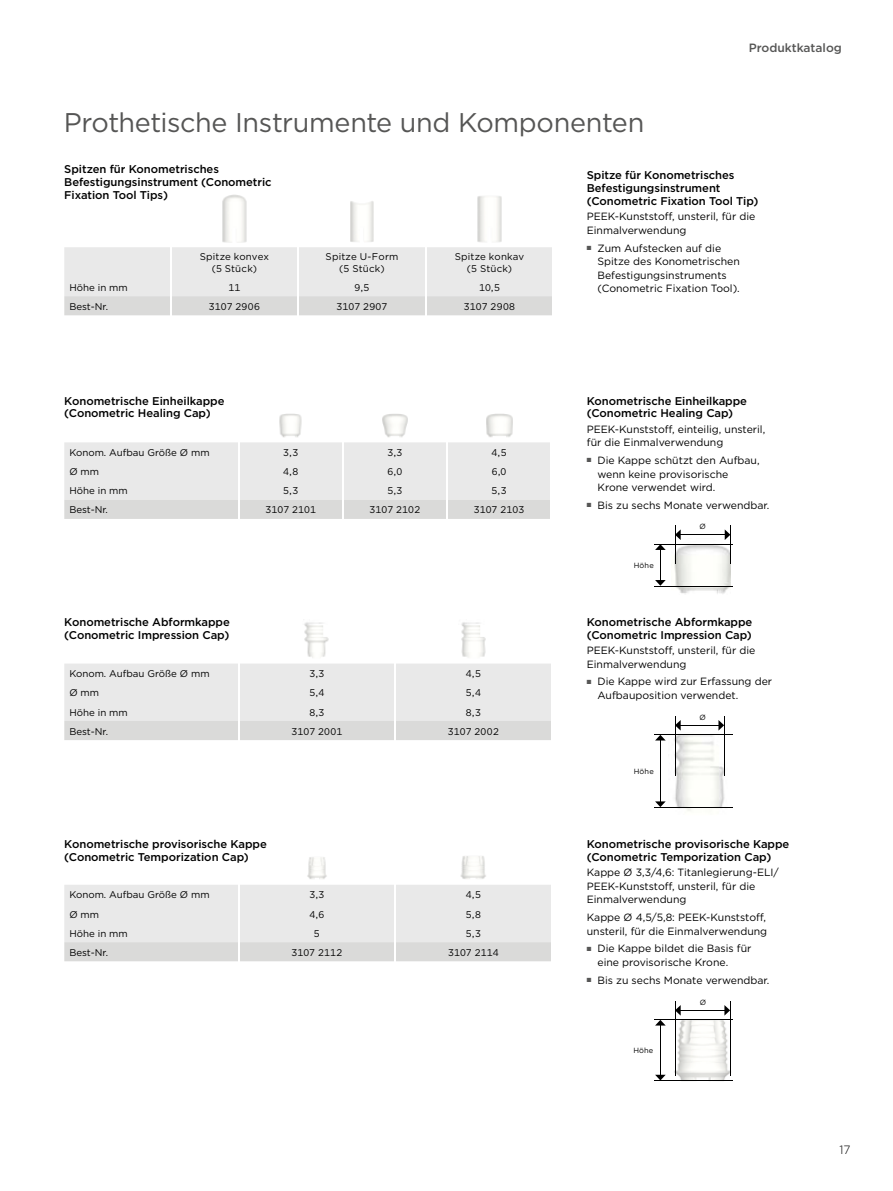
<style>
.page{position:relative;width:893px;height:1191px;background:#fff}
.page>*{position:absolute;margin:0;border:0;box-sizing:border-box;transform-origin:0 0}
.t1{font:27px "Gotham";letter-spacing:-.01em;color:#565655}
.t2{font:500 12px "Gotham";color:#565655}
.t3{font:300 12px "Gotham";color:#000}
.t4{font:500 11.25px/12.8px "Gotham";letter-spacing:-.005em;color:#000}
.t5{font:10.5px/13.5px "Gotham";color:#000}
.t6{font:9.75px/12px "Gotham";color:#000;text-align:center}
.t7{font:9.75px/12px "Gotham";letter-spacing:.02em;color:#000;text-align:center}
.t8{font:9.75px "Gotham";letter-spacing:.025em;color:#000}
.t9{font:7.5px "Gotham";letter-spacing:.02em;color:#000}
</style>
<div class="page">
<svg style="left:64px;top:247px;width:488px;height:68px;background:#e5e5e4"></svg>
<img style="left:222px;top:194px;width:25px;height:49px">
<img style="left:350px;top:201px;width:24px;height:41px">
<img style="left:477px;top:196px;width:25px;height:46px">
<svg style="left:64px;top:442px;width:486px;height:77px;background:#e6e6e5"></svg>
<img style="left:279px;top:413px;width:23px;height:25px">
<img style="left:382px;top:414px;width:26px;height:24px">
<img style="left:486px;top:413px;width:27px;height:24px">
<svg style="left:64px;top:664px;width:487px;height:76px;background:#e5e5e5"></svg>
<img style="left:304px;top:622px;width:25px;height:36px">
<img style="left:461px;top:622px;width:25px;height:36px">
<svg style="left:64px;top:885px;width:487px;height:76px;background:#e5e5e5"></svg>
<img style="left:307px;top:857px;width:20px;height:22px">
<img style="left:460px;top:856px;width:26px;height:23px">
<img style="left:674px;top:538px;width:56px;height:56px">
<hr style="left:675px;top:525px;width:1px;height:39px;background:#000">
<hr style="left:730px;top:525px;width:1px;height:39px;background:#000">
<hr style="left:680px;top:534px;width:46px;height:1px;background:#000">
<svg style="left:676px;top:529px;width:5px;height:11px"></svg>
<svg style="left:725px;top:529px;width:5px;height:11px"></svg>
<hr style="left:660px;top:549px;width:1px;height:32px;background:#000">
<svg style="left:655px;top:580px;width:11px;height:6px"></svg>
<svg style="left:655px;top:545px;width:11px;height:5px"></svg>
<hr style="left:655px;top:586px;width:78px;height:1px;background:#000">
<hr style="left:654px;top:544px;width:79px;height:1px;background:#000">
<img style="left:674px;top:730px;width:51px;height:81px">
<hr style="left:675px;top:716px;width:1px;height:59px;background:#000">
<hr style="left:724px;top:716px;width:1px;height:59px;background:#000">
<hr style="left:680px;top:725px;width:39px;height:1px;background:#000">
<svg style="left:676px;top:720px;width:5px;height:10px"></svg>
<svg style="left:718px;top:720px;width:6px;height:10px"></svg>
<hr style="left:660px;top:739px;width:1px;height:63px;background:#000">
<svg style="left:655px;top:801px;width:11px;height:6px"></svg>
<svg style="left:655px;top:735px;width:10px;height:5px"></svg>
<hr style="left:655px;top:807px;width:78px;height:1px;background:#000">
<hr style="left:654px;top:734px;width:79px;height:1px;background:#000">
<img style="left:661px;top:1015px;width:70px;height:65px">
<hr style="left:675px;top:1001px;width:1px;height:74px;background:#000">
<hr style="left:730px;top:1001px;width:1px;height:74px;background:#000">
<hr style="left:680px;top:1010px;width:45px;height:1px;background:#000">
<svg style="left:676px;top:1005px;width:5px;height:10px"></svg>
<svg style="left:724px;top:1005px;width:6px;height:10px"></svg>
<hr style="left:660px;top:1024px;width:1px;height:51px;background:#000">
<svg style="left:655px;top:1074px;width:11px;height:6px"></svg>
<svg style="left:655px;top:1020px;width:11px;height:5px"></svg>
<hr style="left:655px;top:1080px;width:78px;height:1px;background:#000">
<hr style="left:654px;top:1019px;width:79px;height:1px;background:#000">
<p class="t2" style="left:749px;top:40px;width:95px">Produktkatalog</p>
<h1 class="t1" style="left:64px;top:105px;width:582px">Prothetische Instrumente und Komponenten</h1>
<p class="t4" style="left:587px;top:169px;width:173px">Spitze für Konometrisches<br>Befestigungsinstrument (Conometric Fixation Tool Tip)</p>
<p class="t5" style="left:587px;top:210px;width:170px">PEEK-Kunststoff, unsteril, für die<br>Einmalverwendung</p>
<p class="t5" style="left:597px;top:241px;width:144px;text-indent:-11px"><sup>■</sup> Zum Aufstecken auf die<br>Spitze des Konometrischen<br>Befestigungsinstruments (Conometric Fixation Tool).</p>
<p class="t4" style="left:64px;top:163px;width:209px">Spitzen für Konometrisches<br>Befestigungsinstrument (Conometric<br>Fixation Tool Tips)</p>
<p class="t6" style="left:200px;top:251px;width:71px">Spitze konvex (5 Stück)</p>
<p class="t7" style="left:326px;top:251px;width:74px">Spitze U-Form (5 Stück)</p>
<p class="t7" style="left:455px;top:251px;width:71px">Spitze konkav (5 Stück)</p>
<p class="t6" style="left:69px;top:281px;width:60px">Höhe in mm</p>
<p class="t6" style="left:228px;top:281px;width:14px">11</p>
<p class="t6" style="left:354px;top:281px;width:16px">9,5</p>
<p class="t6" style="left:479px;top:281px;width:22px">10,5</p>
<p class="t6" style="left:69px;top:300px;width:40px">Best-Nr.</p>
<p class="t8" style="left:209px;top:300px;width:53px">3107 2906</p>
<p class="t6" style="left:337px;top:300px;width:52px">3107 2907</p>
<p class="t8" style="left:464px;top:300px;width:53px">3107 2908</p>
<p class="t4" style="left:64px;top:394px;width:162px">Konometrische Einheilkappe (Conometric Healing Cap)</p>
<p class="t6" style="left:69px;top:446px;width:142px">Konom. Aufbau Größe Ø mm</p>
<p class="t6" style="left:283px;top:446px;width:17px">3,3</p>
<p class="t6" style="left:387px;top:446px;width:17px">3,3</p>
<p class="t6" style="left:491px;top:446px;width:17px">4,5</p>
<p class="t6" style="left:69px;top:465px;width:31px">Ø mm</p>
<p class="t6" style="left:283px;top:465px;width:17px">4,8</p>
<p class="t6" style="left:387px;top:465px;width:16px">6,0</p>
<p class="t6" style="left:492px;top:465px;width:16px">6,0</p>
<p class="t6" style="left:69px;top:485px;width:60px">Höhe in mm</p>
<p class="t6" style="left:283px;top:485px;width:17px">5,3</p>
<p class="t6" style="left:387px;top:485px;width:17px">5,3</p>
<p class="t6" style="left:492px;top:485px;width:17px">5,3</p>
<p class="t6" style="left:69px;top:504px;width:40px">Best-Nr.</p>
<p class="t6" style="left:265px;top:504px;width:52px">3107 2101</p>
<p class="t6" style="left:370px;top:504px;width:52px">3107 2102</p>
<p class="t6" style="left:474px;top:504px;width:52px">3107 2103</p>
<p class="t4" style="left:64px;top:615px;width:167px">Konometrische Abformkappe (Conometric Impression Cap)</p>
<p class="t6" style="left:69px;top:667px;width:142px">Konom. Aufbau Größe Ø mm</p>
<p class="t6" style="left:309px;top:667px;width:17px">3,3</p>
<p class="t6" style="left:466px;top:667px;width:17px">4,5</p>
<p class="t6" style="left:69px;top:686px;width:31px">Ø mm</p>
<p class="t6" style="left:309px;top:686px;width:16px">5,4</p>
<p class="t6" style="left:466px;top:686px;width:16px">5,4</p>
<p class="t6" style="left:69px;top:706px;width:60px">Höhe in mm</p>
<p class="t6" style="left:309px;top:706px;width:17px">8,3</p>
<p class="t6" style="left:466px;top:706px;width:17px">8,3</p>
<p class="t6" style="left:69px;top:725px;width:40px">Best-Nr.</p>
<p class="t6" style="left:291px;top:725px;width:52px">3107 2001</p>
<p class="t7" style="left:448px;top:725px;width:52px">3107 2002</p>
<p class="t4" style="left:64px;top:837px;width:204px">Konometrische provisorische Kappe (Conometric Temporization Cap)</p>
<p class="t6" style="left:69px;top:888px;width:142px">Konom. Aufbau Größe Ø mm</p>
<p class="t6" style="left:309px;top:888px;width:17px">3,3</p>
<p class="t6" style="left:466px;top:888px;width:17px">4,5</p>
<p class="t6" style="left:69px;top:908px;width:31px">Ø mm</p>
<p class="t6" style="left:309px;top:908px;width:16px">4,6</p>
<p class="t6" style="left:466px;top:908px;width:17px">5,8</p>
<p class="t6" style="left:69px;top:927px;width:60px">Höhe in mm</p>
<p class="t6" style="left:314px;top:927px;width:7px">5</p>
<p class="t6" style="left:466px;top:927px;width:17px">5,3</p>
<p class="t6" style="left:69px;top:946px;width:40px">Best-Nr.</p>
<p class="t7" style="left:291px;top:946px;width:53px">3107 2112</p>
<p class="t6" style="left:448px;top:946px;width:52px">3107 2114</p>
<p class="t4" style="left:587px;top:394px;width:162px">Konometrische Einheilkappe (Conometric Healing Cap)</p>
<p class="t5" style="left:587px;top:422px;width:180px">PEEK-Kunststoff, einteilig, unsteril, für die Einmalverwendung</p>
<p class="t5" style="left:597px;top:453px;width:164px;text-indent:-11px"><sup>■</sup> Die Kappe schützt den Aufbau, wenn keine provisorische<br>Krone verwendet wird.</p>
<p class="t5" style="left:587px;top:498px;width:184px"><sup>■</sup> Bis zu sechs Monate verwendbar.</p>
<p class="t9" style="left:634px;top:560px;width:22px">Höhe</p>
<p class="t9" style="left:699px;top:522px;width:8px">Ø</p>
<p class="t4" style="left:587px;top:615px;width:167px">Konometrische Abformkappe (Conometric Impression Cap)</p>
<p class="t5" style="left:587px;top:643px;width:170px">PEEK-Kunststoff, unsteril, für die<br>Einmalverwendung</p>
<p class="t5" style="left:597px;top:674px;width:176px;text-indent:-11px"><sup>■</sup> Die Kappe wird zur Erfassung der<br>Aufbauposition verwendet.</p>
<p class="t9" style="left:634px;top:766px;width:22px">Höhe</p>
<p class="t9" style="left:699px;top:712px;width:8px">Ø</p>
<p class="t4" style="left:587px;top:837px;width:204px">Konometrische provisorische Kappe (Conometric Temporization Cap)</p>
<p class="t5" style="left:587px;top:865px;width:194px">Kappe Ø 3,3/4,6: Titanlegierung-ELI/<br>PEEK-Kunststoff, unsteril, für die<br>Einmalverwendung</p>
<p class="t5" style="left:587px;top:910px;width:182px">Kappe Ø 4,5/5,8: PEEK-Kunststoff, unsteril, für die Einmalverwendung</p>
<p class="t5" style="left:597px;top:941px;width:155px;text-indent:-11px"><sup>■</sup> Die Kappe bildet die Basis für eine provisorische Krone.</p>
<p class="t5" style="left:587px;top:973px;width:184px"><sup>■</sup> Bis zu sechs Monate verwendbar.</p>
<p class="t9" style="left:633px;top:1045px;width:22px">Höhe</p>
<p class="t9" style="left:700px;top:997px;width:8px">Ø</p>
<p class="t3" style="left:839px;top:1142px;width:13px">17</p>
</div>
